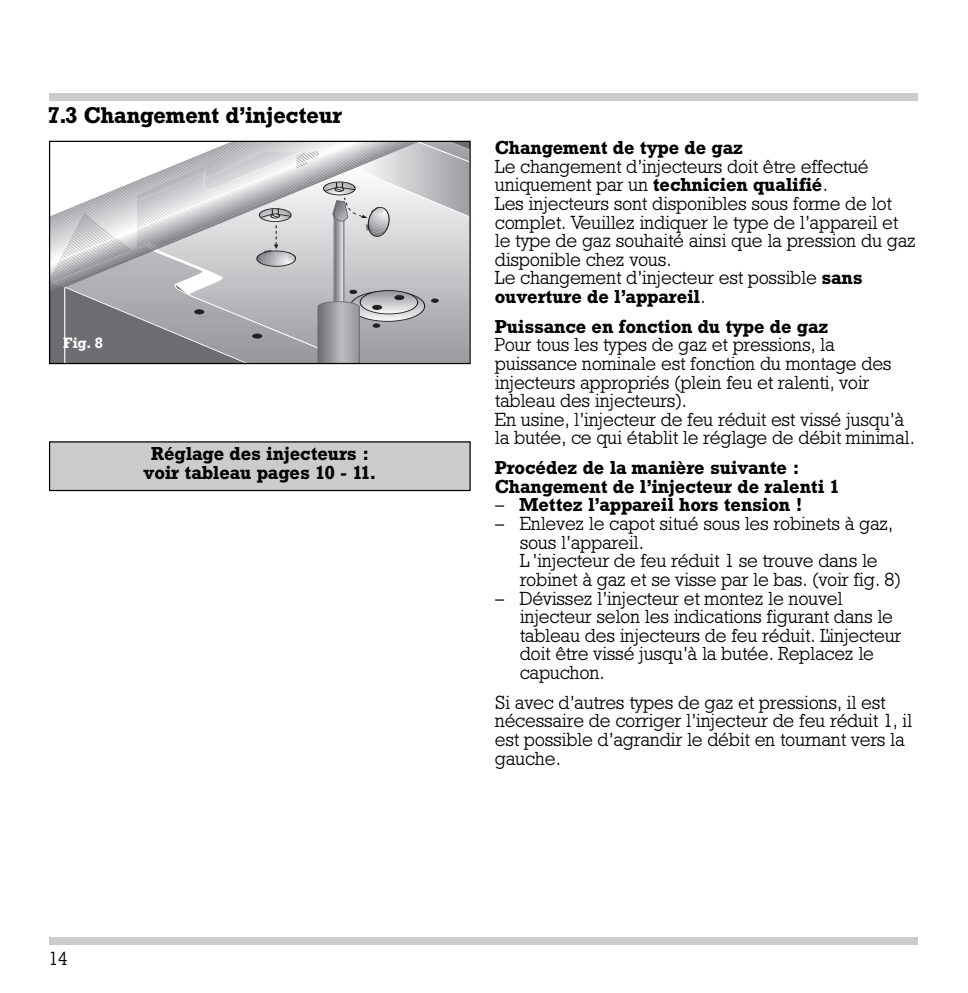
<style>
.page{position:relative;width:968px;height:993px;background:#fff}
.page>*{position:absolute;margin:0;border:0;box-sizing:border-box;transform-origin:0 0}
.t1{font:22.4px "Roc Bol";letter-spacing:.025em;color:#000}
.t2{font:18.55px/18.6px "Roc Lig";letter-spacing:.03em;color:#000}
.t3{font:18.55px/18.6px "Roc Bol";letter-spacing:.03em;color:#000}
.t4{font:14.88px "Roc Bol";color:#fff}
.s1{font-family:"Roc Lig"}
.s2{font-family:"Roc Bol"}
</style>
<div class="page">
<div style="left:49px;top:94px;width:868px;height:7px;background:#ccc"></div>
<div style="left:49px;top:937px;width:868px;height:7px;background:#ccc"></div>
<svg style="left:51px;top:143px;width:418px;height:219px;background:#bcbdbf"></svg>
<hr style="left:64px;top:288px;width:1px;height:75px;background:#fff">
<div style="left:49px;top:141px;width:422px;height:223px;border:1px solid #000"></div>
<div style="left:50px;top:442px;width:419px;height:48px;background:#ccc"></div>
<div style="left:49px;top:441px;width:422px;height:50px;border:1px solid #000"></div>
<p class="t1" style="left:49px;top:107px;width:295px">7.3 Changement d’injecteur</p>
<p class="t4" style="left:64px;top:337px;width:40px">Fig. 8</p>
<p class="t3" style="left:144px;top:446px;width:232px;text-align:center">Réglage des injecteurs : voir tableau pages 10 - 11.</p>
<p class="t2" style="left:49px;top:950px;width:20px">14</p>
<p class="t3" style="left:495px;top:140px;width:249px">Changement de type de gaz</p>
<p class="t2" style="left:495px;top:159px;width:374px">Le changement d’injecteurs doit être effectué</p>
<p class="t3" style="left:495px;top:177px;width:333px"><span class="s1">uniquement par un</span> technicien qualifié<span class="s1">.</span></p>
<p class="t2" style="left:495px;top:196px;width:422px">Les injecteurs sont disponibles sous forme de lot complet. Veuillez indiquer le type de l’appareil et le type de gaz souhaité ainsi que la pression du gaz disponible chez vous.<br>Le changement d’injecteur est possible <span class="s2">sans</span></p>
<p class="t3" style="left:495px;top:283px;width:334px;line-height:29.8px">ouverture de l’appareil<span class="s1">.<br></span>Puissance en fonction du type de gaz</p>
<p class="t2" style="left:495px;top:337px;width:420px">Pour tous les types de gaz et pressions, la puissance nominale est fonction du montage des injecteurs appropriés (plein feu et ralenti, voir tableau des injecteurs).<br>En usine, l’injecteur de feu réduit est vissé jusqu’à la butée, ce qui établit le réglage de débit minimal.</p>
<p class="t3" style="left:495px;top:460px;width:345px">Procédez de la manière suivante :<br>Changement de l’injecteur de ralenti 1</p>
<p class="t3" style="left:495px;top:497px;width:307px"><span class="s1">–</span> Mettez l’appareil hors tension !</p>
<p class="t2" style="left:520px;top:516px;width:381px;text-indent:-25px">– Enlevez le capot situé sous les robinets à gaz, sous l’appareil.<br>L ’injecteur de feu réduit 1 se trouve dans le robinet à gaz et se visse par le bas. (voir fig. 8)</p>
<p class="t2" style="left:520px;top:590px;width:382px;text-indent:-25px">– Dévissez l’injecteur et montez le nouvel injecteur selon les indications figurant dans le tableau des injecteurs de feu réduit. L’injecteur doit être vissé jusqu’à la butée. Replacez le capuchon.</p>
<p class="t2" style="left:495px;top:695px;width:418px">Si avec d’autres types de gaz et pressions, il est nécessaire de corriger l’injecteur de feu réduit 1, il est possible d’agrandir le débit en tournant vers la gauche.</p>
</div>
